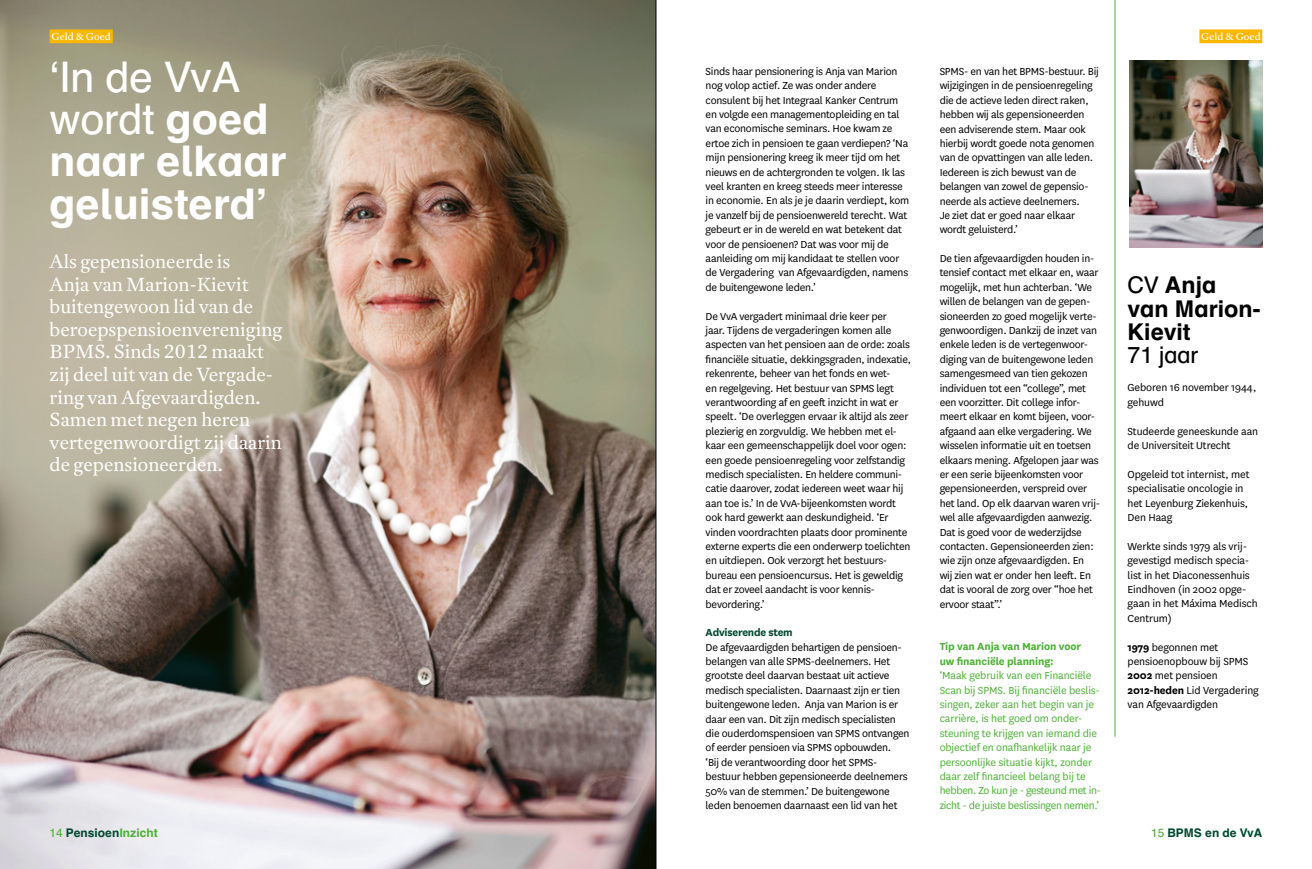
<style>
.page{position:relative;width:1312px;height:869px;background:#fff}
.page>*{position:absolute;margin:0;border:0;box-sizing:border-box;transform-origin:0 0}
.t1{font:700 42.25px/42.2px "Schulbuch Nord OT";color:#fff}
.t2{font:700 23px/23px "Schulbuch Nord OT";color:#000}
.t3{font:23px "Schulbuch Nord OT";color:#000}
.t4{font:300 18.75px/22.5px "Antwerp";color:#fff}
.t5{font:11.88px/14.4px "National";letter-spacing:-.02em;color:#000}
.t6{font:11.88px/14.4px "National";letter-spacing:-.01em;color:#4db136}
.t7{font:700 11.88px/14.4px "National";letter-spacing:-.01em;color:#4db136}
.t8{font:700 11.88px "Schulbuch Nord OT";color:#004a2f}
.t9{font:700 11.88px "National";letter-spacing:-.02em;color:#004a2f}
.t10{font:10px "Antwerp";color:#fff}
.s1{font-weight:400}
.s2{font-weight:400;color:#4db136}
.s3{color:#4db136}
.s4{font-weight:700}
</style>
<div class="page">
<img style="left:0;top:0;width:655px;height:868px">
<hr style="left:1114px;top:0;width:1px;height:736px;background:#4db136">
<img style="left:1129px;top:60px;width:132px;height:188px">
<hr style="left:655px;top:0;width:1px;height:868px;background:#000">
<div style="left:1199px;top:29px;width:62px;height:14px;background:#fab700"></div>
<div style="left:50px;top:29px;width:63px;height:14px;background:#fab700"></div>
<p class="t10" style="left:52px;top:30px;width:61px">Geld &amp; Goed</p>
<p class="t10" style="left:1200px;top:30px;width:61px">Geld &amp; Goed</p>
<h1 class="t1" style="left:50px;top:57px;width:238px"><span class="s1">‘In de VvA wordt</span> goed naar elkaar geluisterd’</h1>
<p class="t4" style="left:50px;top:250px;width:234px">Als gepensioneerde is<br>Anja van Marion-Kievit buitengewoon lid van de beroepspensioenvereniging<br>BPMS. Sinds 2012 maakt zij deel uit van de Vergade&shy;ring van Afgevaardigden.<br>Samen met negen heren vertegenwoordigt zij daarin de gepensioneerden.</p>
<p class="t8" style="left:50px;top:824px;width:110px"><span class="s2">14</span> Pensioen<span class="s3">Inzicht</span></p>
<p class="t5" style="left:705px;top:63px;width:205px">Sinds haar pensionering is Anja van Marion nog volop actief. Ze was onder andere consulent bij het Integraal Kanker Centrum en volgde een managementopleiding en tal van economische seminars. Hoe kwam ze ertoe zich in pensioen te gaan verdiepen? ‘Na mijn pensionering kreeg ik meer tijd om het nieuws en de achtergronden te volgen. Ik las veel kranten en kreeg steeds meer interesse in economie. En als je je daarin verdiept, kom je vanzelf bij de pensioenwereld terecht. Wat gebeurt er in de wereld en wat betekent dat voor de pensioenen? Dat was voor mij de aanleiding om mij kandidaat te stellen voor de Vergadering van Afgevaardigden, namens de buitengewone leden.’</p>
<p class="t5" style="left:705px;top:308px;width:207px">De VvA vergadert minimaal drie keer per<br>jaar. Tijdens de vergaderingen komen alle aspecten van het pensioen aan de orde: zoals financiële situatie, dekkingsgraden, indexatie, rekenrente, beheer van het fonds en wet-<br>en regelgeving. Het bestuur van SPMS legt verantwoording af en geeft inzicht in wat er speelt. ‘De overleggen ervaar ik altijd als zeer plezierig en zorgvuldig. We hebben met el&shy;kaar een gemeenschappelijk doel voor ogen: een goede pensioenregeling voor zelfstandig medisch specialisten. En heldere communi&shy;catie daarover, zodat iedereen weet waar hij aan toe is.’ In de VvA-bijeenkomsten wordt ook hard gewerkt aan deskundigheid. ‘Er vinden voordrachten plaats door prominente externe experts die een onderwerp toelichten en uitdiepen. Ook verzorgt het bestuurs&shy;bureau een pensioencursus. Het is geweldig dat er zoveel aandacht is voor kennis&shy;bevordering.’</p>
<p class="t9" style="left:705px;top:624px;width:89px">Adviserende stem</p>
<p class="t5" style="left:705px;top:639px;width:205px">De afgevaardigden behartigen de pensioen&shy;belangen van alle SPMS-deelnemers. Het grootste deel daarvan bestaat uit actieve medisch specialisten. Daarnaast zijn er tien buitengewone leden. Anja van Marion is er daar een van. Dit zijn medisch specialisten die ouderdomspensioen van SPMS ontvangen of eerder pensioen via SPMS opbouwden.<br>‘Bij de verantwoording door het SPMS&shy;bestuur hebben gepensioneerde deelnemers 50% van de stemmen.’ De buitengewone leden benoemen daarnaast een lid van het</p>
<p class="t5" style="left:939px;top:64px;width:161px">SPMS- en van het BPMS-bestuur. Bij wijzigingen in de pensioenregeling die de actieve leden direct raken, hebben wij als gepensioneerden een adviserende stem. Maar ook hierbij wordt goede nota genomen van de opvattingen van alle leden.<br>Iedereen is zich bewust van de belangen van zowel de gepensio&shy;neerde als actieve deelnemers.<br>Je ziet dat er goed naar elkaar wordt geluisterd.’</p>
<p class="t5" style="left:939px;top:250px;width:162px">De tien afgevaardigden houden in&shy;tensief contact met elkaar en, waar mogelijk, met hun achterban. ‘We willen de belangen van de gepen&shy;sioneerden zo goed mogelijk verte&shy;genwoordigen. Dankzij de inzet van enkele leden is de vertegenwoor&shy;diging van de buitengewone leden samengesmeed van tien gekozen individuen tot een “college”, met een voorzitter. Dit college infor&shy;meert elkaar en komt bijeen, voor&shy;afgaand aan elke vergadering. We wisselen informatie uit en toetsen elkaars mening. Afgelopen jaar was er een serie bijeenkomsten voor gepensioneerden, verspreid over het land. Op elk daarvan waren vrij&shy;wel alle afgevaardigden aanwezig.<br>Dat is goed voor de wederzijdse contacten. Gepensioneerden zien: wie zijn onze afgevaardigden. En<br>wij zien wat er onder hen leeft. En dat is vooral de zorg over “hoe het ervoor staat”.’</p>
<p class="t7" style="left:939px;top:638px;width:143px">Tip van Anja van Marion voor uw financiële planning:</p>
<p class="t6" style="left:939px;top:667px;width:163px">‘Maak gebruik van een Financiële Scan bij SPMS. Bij financiële beslis&shy;singen, zeker aan het begin van je carrière, is het goed om onder&shy;steuning te krijgen van iemand die objectief en onafhankelijk naar je persoonlijke situatie kijkt, zonder daar zelf financieel belang bij te hebben. Zo kun je - gesteund met in&shy;zicht - de juiste beslissingen nemen.’</p>
<h2 class="t2" style="left:1127px;top:274px;width:134px"><span class="s1">CV</span> Anja van Marion-<br>Kievit</h2>
<h2 class="t3" style="left:1127px;top:340px;width:72px">71 jaar</h2>
<p class="t5" style="left:1127px;top:380px;width:130px">Geboren 16 november 1944, gehuwd</p>
<p class="t5" style="left:1127px;top:423px;width:132px">Studeerde geneeskunde aan de Universiteit Utrecht</p>
<p class="t5" style="left:1127px;top:466px;width:123px">Opgeleid tot internist, met specialisatie oncologie in het Leyenburg Ziekenhuis,<br>Den Haag</p>
<p class="t5" style="left:1127px;top:538px;width:132px">Werkte sinds 1979 als vrij&shy;gevestigd medisch specia&shy;list in het Diaconessenhuis<br>Eindhoven (in 2002 opge&shy;gaan in het Máxima Medisch<br>Centrum)</p>
<p class="t5" style="left:1127px;top:639px;width:133px"><span class="s4">1979</span> begonnen met pensioenopbouw bij SPMS<br><span class="s4">2002</span> met pensioen<br><span class="s4">2012-heden</span> Lid Vergadering van Afgevaardigden</p>
<p class="t8" style="left:1150px;top:824px;width:113px"><span class="s2">15</span> BPMS en de VvA</p>
</div>
